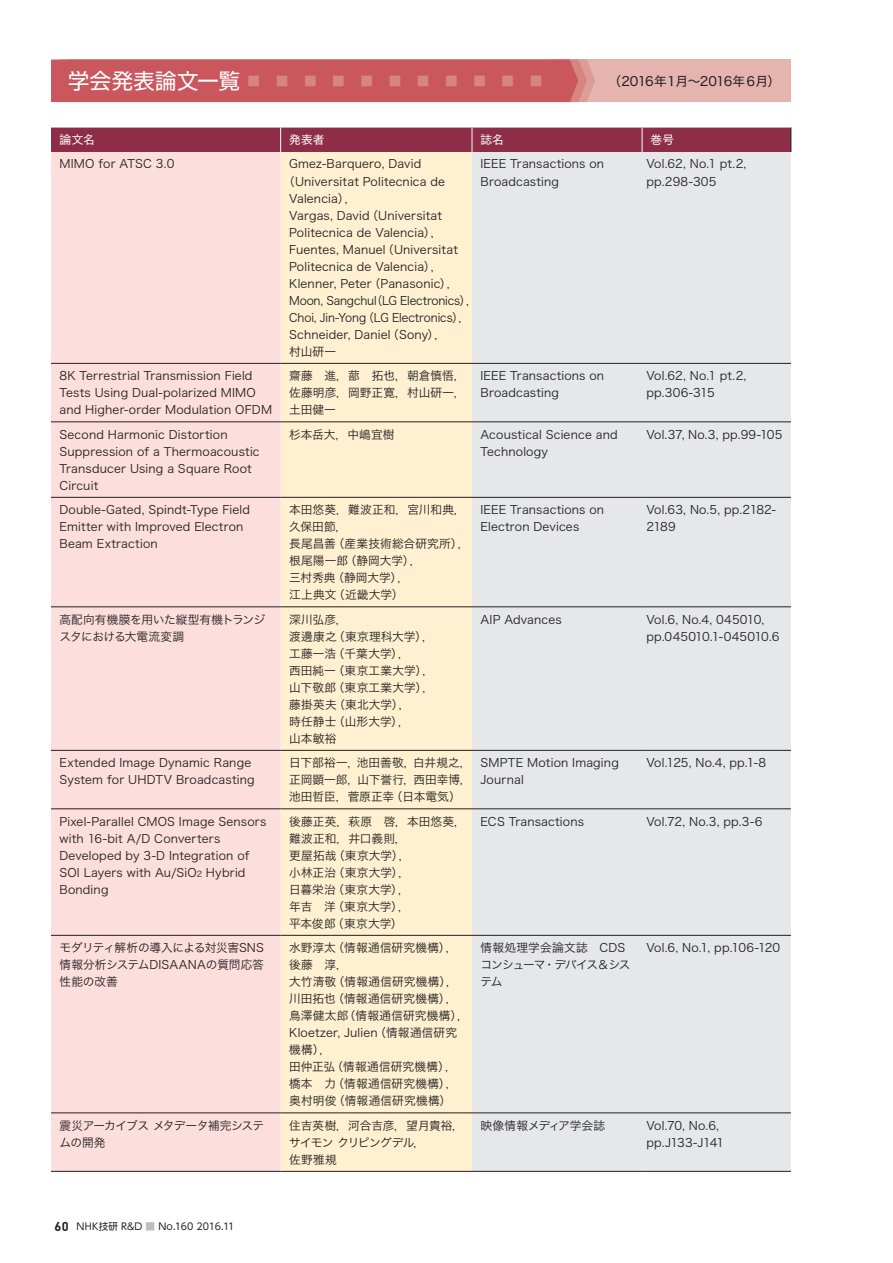
<style>
.page{position:relative;width:893px;height:1263px;background:#fff}
.page>*{position:absolute;margin:0;border:0;box-sizing:border-box;transform-origin:0 0}
.t1{font:21.3px "Shin Go Pr 6 N";letter-spacing:.025em;color:#d68581}
.t2{font:12.75px "Hira Kaku Std N W4";letter-spacing:-.07em;color:#231f20}
.t3{font:11.7px/17px "Hira Kaku Std N W3";letter-spacing:.015em;color:#231f20}
.t4{font:11.7px/17px "Hira Kaku Std N W3";letter-spacing:-.015em;color:#231f20}
.t5{font:11.7px/17px "Hira Kaku Std N W3";letter-spacing:-.03em;color:#231f20}
.t6{font:11.7px/17px "Hira Kaku Std N W3";letter-spacing:-.02em;color:#231f20}
.t7{font:11.7px "Hira Kaku Std N W3";letter-spacing:-.005em;color:#231f20;scale:.96 1}
.t8{font:11.7px/17px "Hira Kaku Std N W3";letter-spacing:-.04em;color:#231f20}
.t9{font:11.7px "Hira Kaku Std N W4";letter-spacing:.01em;color:#fff}
.t10{font:11.7px "Hira Kaku Std N W3";letter-spacing:-.005em;color:#231f20}
.t11{font:9.6px "UD Shin Go NT Pr 6 N";letter-spacing:.01em;color:#231f20}
.s1{color:#fff}
.s2{font-size:8.25px}
.s3{font-family:"DIN";font-weight:700;font-size:12.75px}
.s4{color:#bcbdc0}
</style>
<div class="page">
<div style="left:549px;top:60px;width:242px;height:42px;background:#e6b4ae"></div>
<div style="left:51px;top:60px;width:544px;height:42px;background:#c9575d"></div>
<div style="left:51px;top:152px;width:230px;height:1019px;background:#fcdedd"></div>
<div style="left:281px;top:152px;width:191px;height:1019px;background:#fef0d0"></div>
<div style="left:472px;top:152px;width:319px;height:656px;background:#e6e7e9"></div>
<div style="left:472px;top:809px;width:319px;height:362px;background:#e6e7e9"></div>
<hr style="left:51px;top:363px;width:230px;height:1px;background:#231f20">
<hr style="left:281px;top:363px;width:191px;height:1px;background:#231f20">
<hr style="left:472px;top:363px;width:170px;height:1px;background:#231f20">
<hr style="left:642px;top:363px;width:149px;height:1px;background:#231f20">
<hr style="left:51px;top:422px;width:230px;height:1px;background:#231f20">
<hr style="left:281px;top:422px;width:191px;height:1px;background:#231f20">
<hr style="left:472px;top:422px;width:170px;height:1px;background:#231f20">
<hr style="left:642px;top:422px;width:149px;height:1px;background:#231f20">
<hr style="left:51px;top:497px;width:230px;height:1px;background:#231f20">
<hr style="left:281px;top:497px;width:191px;height:1px;background:#231f20">
<hr style="left:472px;top:497px;width:170px;height:1px;background:#231f20">
<hr style="left:642px;top:497px;width:149px;height:1px;background:#231f20">
<hr style="left:51px;top:607px;width:230px;height:1px;background:#231f20">
<hr style="left:281px;top:607px;width:191px;height:1px;background:#231f20">
<hr style="left:472px;top:607px;width:170px;height:1px;background:#231f20">
<hr style="left:642px;top:607px;width:149px;height:1px;background:#231f20">
<hr style="left:51px;top:750px;width:230px;height:1px;background:#231f20">
<hr style="left:281px;top:750px;width:191px;height:1px;background:#231f20">
<hr style="left:472px;top:750px;width:170px;height:1px;background:#231f20">
<hr style="left:642px;top:750px;width:149px;height:1px;background:#231f20">
<hr style="left:51px;top:808px;width:230px;height:1px;background:#231f20">
<hr style="left:281px;top:808px;width:191px;height:1px;background:#231f20">
<hr style="left:472px;top:808px;width:170px;height:1px;background:#231f20">
<hr style="left:642px;top:808px;width:149px;height:1px;background:#231f20">
<hr style="left:51px;top:935px;width:230px;height:1px;background:#231f20">
<hr style="left:281px;top:935px;width:191px;height:1px;background:#231f20">
<hr style="left:472px;top:935px;width:170px;height:1px;background:#231f20">
<hr style="left:642px;top:935px;width:149px;height:1px;background:#231f20">
<hr style="left:51px;top:1112px;width:230px;height:1px;background:#231f20">
<hr style="left:281px;top:1112px;width:191px;height:1px;background:#231f20">
<hr style="left:472px;top:1112px;width:170px;height:1px;background:#231f20">
<hr style="left:642px;top:1112px;width:149px;height:1px;background:#231f20">
<hr style="left:51px;top:1171px;width:230px;height:1px;background:#231f20">
<hr style="left:281px;top:1171px;width:191px;height:1px;background:#231f20">
<hr style="left:472px;top:1171px;width:170px;height:1px;background:#231f20">
<hr style="left:642px;top:1171px;width:149px;height:1px;background:#231f20">
<div style="left:51px;top:128px;width:741px;height:24px;background:#8d2d47"></div>
<h1 class="t1" style="left:68px;top:63px;width:480px"><span class="s1">学会発表論文一覧</span>▪▪▪▪▪▪▪▪▪▪▪</h1>
<p class="t2" style="left:609px;top:71px;width:173px">（2016年１月～2016年６月）</p>
<p class="t9" style="left:60px;top:131px;width:37px">論文名</p>
<p class="t9" style="left:289px;top:131px;width:37px">発表者</p>
<p class="t9" style="left:480px;top:131px;width:25px">誌名</p>
<p class="t9" style="left:651px;top:131px;width:25px">巻号</p>
<p class="t3" style="left:60px;top:155px;width:116px">MIMO for ATSC 3.0</p>
<p class="t3" style="left:289px;top:155px;width:134px">Gmez-Barquero, David</p>
<p class="t3" style="left:283px;top:172px;width:163px">（Universitat Politecnica de</p>
<p class="t3" style="left:289px;top:189px;width:69px">Valencia），</p>
<p class="t3" style="left:289px;top:206px;width:154px">Vargas, David（Universitat</p>
<p class="t3" style="left:289px;top:223px;width:155px">Politecnica de Valencia），</p>
<p class="t3" style="left:289px;top:240px;width:170px">Fuentes, Manuel（Universitat</p>
<p class="t3" style="left:289px;top:258px;width:155px">Politecnica de Valencia），</p>
<p class="t3" style="left:289px;top:275px;width:171px">Klenner, Peter（Panasonic），</p>
<p class="t4" style="left:289px;top:292px;width:190px">Moon, Sangchul（LG Electronics），</p>
<p class="t7" style="left:289px;top:308px;width:190px">Choi, Jin-Yong（LG Electronics），</p>
<p class="t3" style="left:289px;top:326px;width:159px">Schneider, Daniel（Sony），</p>
<p class="t3" style="left:289px;top:343px;width:49px">村山研一</p>
<p class="t3" style="left:480px;top:155px;width:125px">IEEE Transactions on<br>Broadcasting</p>
<p class="t3" style="left:646px;top:155px;width:102px">Vol.62, No.1 pt.2, pp.298-305</p>
<p class="t3" style="left:60px;top:367px;width:214px">8K Terrestrial Transmission Field<br>Tests Using Dual-polarized MIMO and Higher-order Modulation OFDM</p>
<p class="t3" style="left:289px;top:367px;width:178px;text-align:justify">齋藤　進，蔀　拓也，朝倉慎悟，佐藤明彦，岡野正寛，村山研一，土田健一</p>
<p class="t3" style="left:480px;top:367px;width:125px">IEEE Transactions on<br>Broadcasting</p>
<p class="t3" style="left:646px;top:367px;width:102px">Vol.62, No.1 pt.2, pp.306-315</p>
<p class="t3" style="left:60px;top:425px;width:202px">Second Harmonic Distortion<br>Suppression of a Thermoacoustic<br>Transducer Using a Square Root<br>Circuit</p>
<p class="t10" style="left:289px;top:425px;width:107px">杉本岳大，中嶋宜樹</p>
<p class="t3" style="left:480px;top:425px;width:139px">Acoustical Science and<br>Technology</p>
<p class="t3" style="left:646px;top:425px;width:138px">Vol.37, No.3, pp.99-105</p>
<p class="t3" style="left:60px;top:501px;width:192px">Double-Gated, Spindt-Type Field<br>Emitter with Improved Electron<br>Beam Extraction</p>
<p class="t3" style="left:289px;top:501px;width:182px">本田悠葵，難波正和，宮川和典，久保田節，<br>長尾昌善（産業技術総合研究所），根尾陽一郎（静岡大学），<br>三村秀典（静岡大学），<br>江上典文（近畿大学）</p>
<p class="t3" style="left:480px;top:501px;width:125px">IEEE Transactions on<br>Electron Devices</p>
<p class="t3" style="left:646px;top:501px;width:131px">Vol.63, No.5, pp.2182-<br>2189</p>
<p class="t4" style="left:60px;top:610px;width:207px">高配向有機膜を用いた縦型有機トランジスタにおける大電流変調</p>
<p class="t3" style="left:289px;top:610px;width:147px">深川弘彦，<br>渡邊康之（東京理科大学），工藤一浩（千葉大学），<br>西田純一（東京工業大学），山下敬郎（東京工業大学），藤掛英夫（東北大学），<br>時任静士（山形大学），<br>山本敏裕</p>
<p class="t3" style="left:480px;top:611px;width:83px">AIP Advances</p>
<p class="t3" style="left:646px;top:611px;width:135px">Vol.6, No.4, 045010, pp.045010.1-045010.6</p>
<p class="t3" style="left:60px;top:754px;width:197px">Extended Image Dynamic Range<br>System for UHDTV Broadcasting</p>
<p class="t3" style="left:289px;top:754px;width:184px;text-align:justify">日下部裕一，池田善敬，白井規之，正岡顕一郎，山下誉行，西田幸博，池田哲臣，菅原正幸（日本電気）</p>
<p class="t3" style="left:480px;top:754px;width:140px">SMPTE Motion Imaging<br>Journal</p>
<p class="t3" style="left:646px;top:754px;width:121px">Vol.125, No.4, pp.1-8</p>
<p class="t3" style="left:60px;top:813px;width:208px">Pixel-Parallel CMOS Image Sensors with 16-bit A/D Converters<br>Developed by 3-D Integration of<br>SOI Layers with Au/SiO<span class="s2">2</span> Hybrid<br>Bonding</p>
<p class="t3" style="left:289px;top:812px;width:179px">後藤正英，萩原　啓，本田悠葵，難波正和，井口義則，<br>更屋拓哉（東京大学），<br>小林正治（東京大学），<br>日暮栄治（東京大学），<br>年吉　洋（東京大学），<br>平本俊郎（東京大学）</p>
<p class="t3" style="left:480px;top:812px;width:105px">ECS Transactions</p>
<p class="t3" style="left:646px;top:812px;width:118px">Vol.72, No.3, pp.3-6</p>
<p class="t3" style="left:60px;top:939px;width:206px;text-align:justify">モダリティ解析の導入による対災害SNS情報分析システムDISAANAの質問応答性能の改善</p>
<p class="t3" style="left:289px;top:939px;width:182px">水野淳太（情報通信研究機構），後藤　淳，<br>大竹清敬（情報通信研究機構），川田拓也（情報通信研究機構），鳥澤健太郎（情報通信研究機構），<br>Kloetzer, Julien（情報通信研究機構），<br>田仲正弘（情報通信研究機構），橋本　力（情報通信研究機構），奥村明俊（情報通信研究機構）</p>
<p class="t5" style="left:480px;top:939px;width:158px">情報処理学会論文誌　CDS　コンシューマ・デバイス＆システム</p>
<p class="t3" style="left:646px;top:939px;width:135px">Vol.6, No.1, pp.106-120</p>
<p class="t5" style="left:60px;top:1117px;width:206px">震災アーカイブス メタデータ補完システムの開発</p>
<p class="t6" style="left:289px;top:1117px;width:177px">住吉英樹，河合吉彦，望月貴裕，サイモン クリピングデル，<br>佐野雅規</p>
<p class="t3" style="left:480px;top:1117px;width:126px">映像情報メディア学会誌</p>
<p class="t8" style="left:646px;top:1117px;width:79px">Vol.70, No.6, pp.J133-J141</p>
<p class="t11" style="left:55px;top:1219px;width:181px"><span class="s3">60</span> NHK技研 R&amp;D <span class="s4">■</span> No.160 2016.11</p>
</div>
